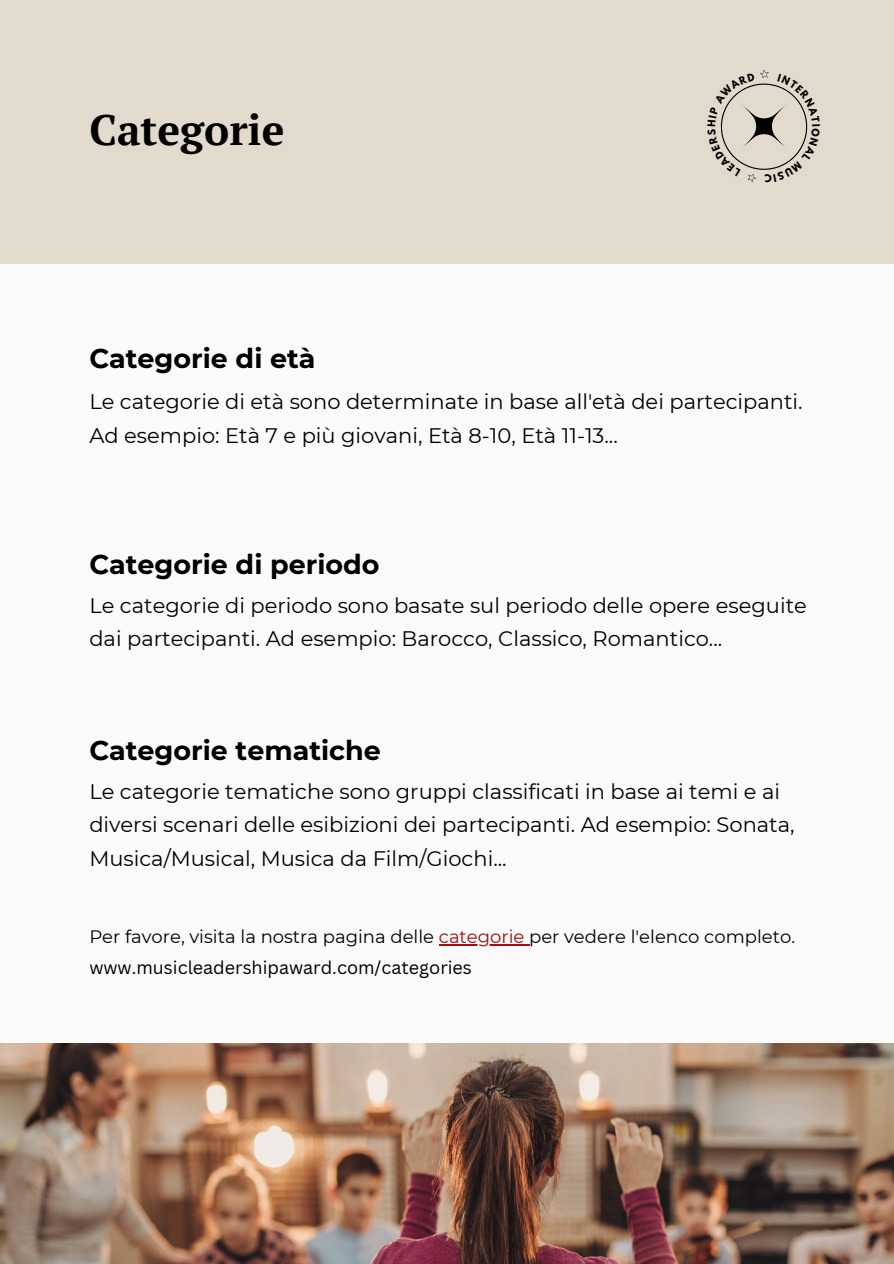
<style>
.page{position:relative;width:894px;height:1264px;background:#fff}
.page>*{position:absolute;margin:0;border:0;box-sizing:border-box;transform-origin:0 0}
.t1{font:700 42.3px "PT Serif";color:#000}
.t2{font:700 27px "Montserrat";color:#000}
.t3{font:21px/33.8px "Montserrat";color:#000}
.t4{font:18px "Montserrat";color:#000}
.t5{font:18px "Canva Sans";color:#000}
.s1{color:#a80b0b}
</style>
<div class="page">
<div style="left:0;top:0;width:893px;height:1263px;background:#fafafa"></div>
<div style="left:0;top:0;width:893px;height:264px;background:#e2dbcd"></div>
<img style="left:0;top:1043px;width:893px;height:220px">
<hr style="left:439px;top:944px;width:90px;height:1px;background:#a80b0b">
<svg style="left:720px;top:70px;width:88px;height:112px"></svg>
<h2 class="t1" style="left:89px;top:101px;width:196px">Categorie</h2>
<p class="t2" style="left:89px;top:342px;width:228px">Categorie di età</p>
<h1 class="t3" style="left:89px;top:385px;width:714px">Le categorie di età sono determinate in base all'età dei partecipanti.<br>Ad esempio: Età 7 e più giovani, Età 8-10, Età 11-13...</h1>
<h2 class="t2" style="left:89px;top:547px;width:292px">Categorie di periodo</h2>
<h3 class="t3" style="left:89px;top:588px;width:718px">Le categorie di periodo sono basate sul periodo delle opere eseguite dai partecipanti. Ad esempio: Barocco, Classico, Romantico...</h3>
<h2 class="t2" style="left:89px;top:733px;width:293px">Categorie tematiche</h2>
<h3 class="t3" style="left:89px;top:774px;width:706px">Le categorie tematiche sono gruppi classificati in base ai temi e ai diversi scenari delle esibizioni dei partecipanti. Ad esempio: Sonata,<br>Musica/Musical, Musica da Film/Giochi...</h3>
<p class="t4" style="left:89px;top:925px;width:707px">Per favore, visita la nostra pagina delle <span class="s1">categorie</span> per vedere l'elenco completo.</p>
<p class="t5" style="left:89px;top:955px;width:384px">www.musicleadershipaward.com/categories</p>
</div>
